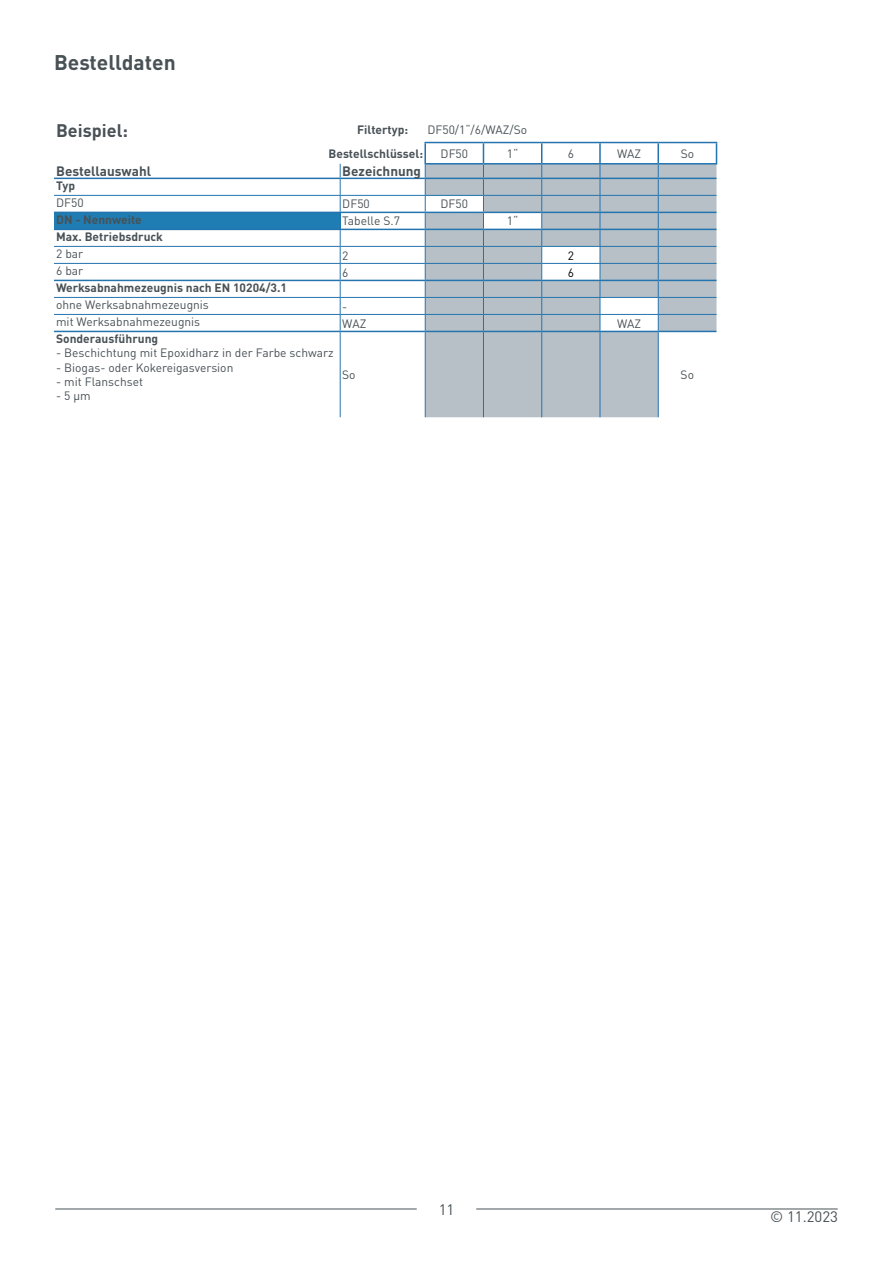
<style>
.page{position:relative;width:893px;height:1263px;background:#fff}
.page>*{position:absolute;margin:0;border:0;box-sizing:border-box;transform-origin:0 0}
.t1{font:700 21px "DIN Pro";color:#485156}
.t2{font:700 18px "DIN Pro";color:#485156}
.t3{font:15px "DIN Pro";color:#485156}
.t4{font:700 13.5px "DIN Pro";color:#485156}
.t5{font:12px "DIN Pro";color:#485156}
.t6{font:700 12px "DIN Pro";color:#485156}
.t7{font:12px "DIN Pro";color:#000}
</style>
<div class="page">
<hr style="left:55px;top:1209px;width:362px;height:1px;background:#485156">
<hr style="left:476px;top:1209px;width:362px;height:1px;background:#485156">
<svg style="left:426px;top:165px;width:290px;height:252px;background:#bec8ce"></svg>
<div style="left:425px;top:178px;width:58px;height:17px;background:#b6c0c6"></div>
<div style="left:54px;top:212px;width:286px;height:17px;background:#1f7db3"></div>
<hr style="left:54px;top:195px;width:286px;height:1px;background:#2474af">
<hr style="left:340px;top:195px;width:85px;height:1px;background:#2474af">
<hr style="left:54px;top:246px;width:286px;height:1px;background:#2474af">
<hr style="left:340px;top:246px;width:85px;height:1px;background:#2474af">
<hr style="left:425px;top:246px;width:58px;height:1px;background:#2474af">
<hr style="left:483px;top:246px;width:59px;height:1px;background:#2474af">
<hr style="left:54px;top:263px;width:286px;height:1px;background:#2474af">
<hr style="left:340px;top:263px;width:85px;height:1px;background:#2474af">
<hr style="left:425px;top:263px;width:58px;height:1px;background:#2474af">
<hr style="left:483px;top:263px;width:59px;height:1px;background:#2474af">
<hr style="left:54px;top:297px;width:286px;height:1px;background:#2474af">
<hr style="left:340px;top:297px;width:85px;height:1px;background:#2474af">
<hr style="left:425px;top:297px;width:58px;height:1px;background:#2474af">
<hr style="left:483px;top:297px;width:59px;height:1px;background:#2474af">
<hr style="left:542px;top:297px;width:58px;height:1px;background:#2474af">
<hr style="left:600px;top:297px;width:58px;height:1px;background:#2474af">
<hr style="left:54px;top:314px;width:286px;height:1px;background:#2474af">
<hr style="left:340px;top:314px;width:85px;height:1px;background:#2474af">
<svg style="left:340px;top:164px;width:1px;height:167px"></svg>
<hr style="left:425px;top:314px;width:58px;height:1px;background:#2474af">
<hr style="left:483px;top:314px;width:59px;height:1px;background:#2474af">
<hr style="left:542px;top:314px;width:58px;height:1px;background:#2474af">
<hr style="left:600px;top:314px;width:58px;height:1px;background:#2474af">
<hr style="left:340px;top:332px;width:1px;height:85px;background:#2474af">
<hr style="left:425px;top:332px;width:1px;height:85px;background:#2474af">
<hr style="left:483px;top:332px;width:1px;height:85px;background:#2474af">
<hr style="left:541px;top:332px;width:1px;height:85px;background:#2474af">
<hr style="left:424px;top:142px;width:59px;height:1px;background:#2474af">
<hr style="left:424px;top:143px;width:2px;height:20px;background:#2474af">
<hr style="left:483px;top:142px;width:59px;height:1px;background:#2474af">
<svg style="left:483px;top:143px;width:1px;height:188px"></svg>
<hr style="left:542px;top:142px;width:58px;height:1px;background:#2474af">
<hr style="left:600px;top:142px;width:58px;height:1px;background:#2474af">
<hr style="left:599px;top:143px;width:2px;height:20px;background:#2474af">
<hr style="left:658px;top:142px;width:59px;height:1px;background:#2474af">
<hr style="left:657px;top:143px;width:2px;height:20px;background:#2474af">
<svg style="left:716px;top:143px;width:1px;height:20px"></svg>
<hr style="left:424px;top:163px;width:59px;height:2px;background:#2474af">
<hr style="left:483px;top:163px;width:59px;height:2px;background:#2474af">
<hr style="left:542px;top:163px;width:58px;height:2px;background:#2474af">
<hr style="left:600px;top:163px;width:58px;height:2px;background:#2474af">
<hr style="left:658px;top:163px;width:59px;height:2px;background:#2474af">
<hr style="left:542px;top:246px;width:58px;height:1px;background:#2474af">
<hr style="left:600px;top:246px;width:58px;height:1px;background:#2474af">
<hr style="left:658px;top:246px;width:58px;height:1px;background:#2474af">
<hr style="left:542px;top:263px;width:58px;height:1px;background:#2474af">
<svg style="left:541px;top:143px;width:1px;height:188px"></svg>
<hr style="left:600px;top:263px;width:58px;height:1px;background:#2474af">
<hr style="left:658px;top:263px;width:58px;height:1px;background:#2474af">
<svg style="left:600px;top:165px;width:1px;height:166px"></svg>
<svg style="left:658px;top:165px;width:1px;height:166px"></svg>
<hr style="left:658px;top:297px;width:58px;height:1px;background:#2474af">
<hr style="left:658px;top:314px;width:58px;height:1px;background:#2474af">
<hr style="left:600px;top:332px;width:1px;height:85px;background:#2474af">
<hr style="left:658px;top:332px;width:1px;height:85px;background:#2474af">
<svg style="left:425px;top:165px;width:1px;height:166px"></svg>
<hr style="left:425px;top:195px;width:58px;height:1px;background:#2474af">
<hr style="left:483px;top:195px;width:59px;height:1px;background:#2474af">
<hr style="left:542px;top:195px;width:58px;height:1px;background:#2474af">
<hr style="left:600px;top:195px;width:58px;height:1px;background:#2474af">
<hr style="left:658px;top:195px;width:58px;height:1px;background:#2474af">
<hr style="left:54px;top:178px;width:286px;height:1px;background:#2474af">
<hr style="left:340px;top:178px;width:85px;height:1px;background:#2474af">
<hr style="left:425px;top:178px;width:58px;height:1px;background:#2474af">
<hr style="left:483px;top:178px;width:59px;height:1px;background:#2474af">
<hr style="left:542px;top:178px;width:58px;height:1px;background:#2474af">
<hr style="left:600px;top:178px;width:58px;height:1px;background:#2474af">
<hr style="left:658px;top:178px;width:58px;height:1px;background:#2474af">
<hr style="left:54px;top:212px;width:286px;height:1px;background:#2474af">
<hr style="left:340px;top:212px;width:85px;height:1px;background:#2474af">
<hr style="left:425px;top:212px;width:58px;height:1px;background:#2474af">
<hr style="left:483px;top:212px;width:59px;height:1px;background:#2474af">
<hr style="left:542px;top:212px;width:58px;height:1px;background:#2474af">
<hr style="left:600px;top:212px;width:58px;height:1px;background:#2474af">
<hr style="left:658px;top:212px;width:58px;height:1px;background:#2474af">
<hr style="left:54px;top:331px;width:286px;height:1px;background:#2474af">
<hr style="left:340px;top:331px;width:85px;height:1px;background:#2474af">
<hr style="left:425px;top:331px;width:58px;height:1px;background:#2474af">
<hr style="left:483px;top:331px;width:59px;height:1px;background:#2474af">
<hr style="left:542px;top:331px;width:58px;height:1px;background:#2474af">
<hr style="left:600px;top:331px;width:58px;height:1px;background:#2474af">
<hr style="left:658px;top:331px;width:58px;height:1px;background:#2474af">
<hr style="left:54px;top:229px;width:286px;height:1px;background:#2474af">
<hr style="left:340px;top:229px;width:85px;height:1px;background:#2474af">
<hr style="left:425px;top:229px;width:58px;height:1px;background:#2474af">
<hr style="left:483px;top:229px;width:59px;height:1px;background:#2474af">
<hr style="left:542px;top:229px;width:58px;height:1px;background:#2474af">
<hr style="left:600px;top:229px;width:58px;height:1px;background:#2474af">
<hr style="left:658px;top:229px;width:58px;height:1px;background:#2474af">
<hr style="left:54px;top:280px;width:286px;height:1px;background:#2474af">
<hr style="left:340px;top:280px;width:85px;height:1px;background:#2474af">
<hr style="left:425px;top:280px;width:58px;height:1px;background:#2474af">
<hr style="left:483px;top:280px;width:59px;height:1px;background:#2474af">
<hr style="left:542px;top:280px;width:58px;height:1px;background:#2474af">
<hr style="left:600px;top:280px;width:58px;height:1px;background:#2474af">
<hr style="left:658px;top:280px;width:58px;height:1px;background:#2474af">
<h1 class="t1" style="left:54px;top:45px;width:123px">Bestelldaten</h1>
<h2 class="t2" style="left:56px;top:115px;width:73px">Beispiel:</h2>
<p class="t6" style="left:357px;top:120px;width:53px">Filtertyp:</p>
<p class="t5" style="left:427px;top:121px;width:101px">DF50/1“/6/WAZ/So</p>
<p class="t6" style="left:329px;top:143px;width:96px">Bestellschlüssel:</p>
<p class="t5" style="left:441px;top:144px;width:29px">DF50</p>
<p class="t5" style="left:507px;top:144px;width:13px">1“</p>
<p class="t5" style="left:568px;top:144px;width:8px">6</p>
<p class="t5" style="left:617px;top:144px;width:26px">WAZ</p>
<p class="t5" style="left:681px;top:144px;width:15px">So</p>
<p class="t4" style="left:56px;top:160px;width:96px">Bestellauswahl</p>
<p class="t4" style="left:342px;top:160px;width:80px">Bezeichnung</p>
<p class="t6" style="left:56px;top:175px;width:21px">Typ</p>
<p class="t5" style="left:56px;top:193px;width:29px">DF50</p>
<p class="t5" style="left:342px;top:195px;width:29px">DF50</p>
<p class="t5" style="left:441px;top:195px;width:29px">DF50</p>
<p class="t6" style="left:56px;top:209px;width:87px">DN - Nennweite</p>
<p class="t5" style="left:342px;top:212px;width:59px">Tabelle S.7</p>
<p class="t5" style="left:507px;top:212px;width:13px">1“</p>
<p class="t6" style="left:56px;top:226px;width:108px">Max. Betriebsdruck</p>
<p class="t5" style="left:56px;top:244px;width:29px">2 bar</p>
<p class="t5" style="left:342px;top:246px;width:8px">2</p>
<p class="t7" style="left:568px;top:246px;width:8px">2</p>
<p class="t5" style="left:56px;top:261px;width:29px">6 bar</p>
<p class="t5" style="left:342px;top:263px;width:8px">6</p>
<p class="t7" style="left:568px;top:263px;width:8px">6</p>
<p class="t6" style="left:56px;top:277px;width:232px">Werksabnahmezeugnis nach EN 10204/3.1</p>
<p class="t5" style="left:56px;top:295px;width:154px">ohne Werksabnahmezeugnis</p>
<p class="t5" style="left:342px;top:297px;width:7px">-</p>
<p class="t5" style="left:56px;top:312px;width:146px">mit Werksabnahmezeugnis</p>
<p class="t5" style="left:342px;top:314px;width:26px">WAZ</p>
<p class="t5" style="left:617px;top:314px;width:26px">WAZ</p>
<p class="t6" style="left:56px;top:328px;width:104px">Sonderausführung</p>
<p class="t5" style="left:56px;top:343px;width:279px">- Beschichtung mit Epoxidharz in der Farbe schwarz</p>
<p class="t5" style="left:56px;top:358px;width:179px">- Biogas- oder Kokereigasversion</p>
<p class="t5" style="left:56px;top:372px;width:89px">- mit Flanschset</p>
<p class="t5" style="left:56px;top:387px;width:36px">- 5 µm</p>
<p class="t5" style="left:342px;top:365px;width:15px">So</p>
<p class="t5" style="left:681px;top:365px;width:15px">So</p>
<p class="t3" style="left:439px;top:1197px;width:17px">11</p>
<p class="t3" style="left:770px;top:1204px;width:69px">© 11.2023</p>
</div>
